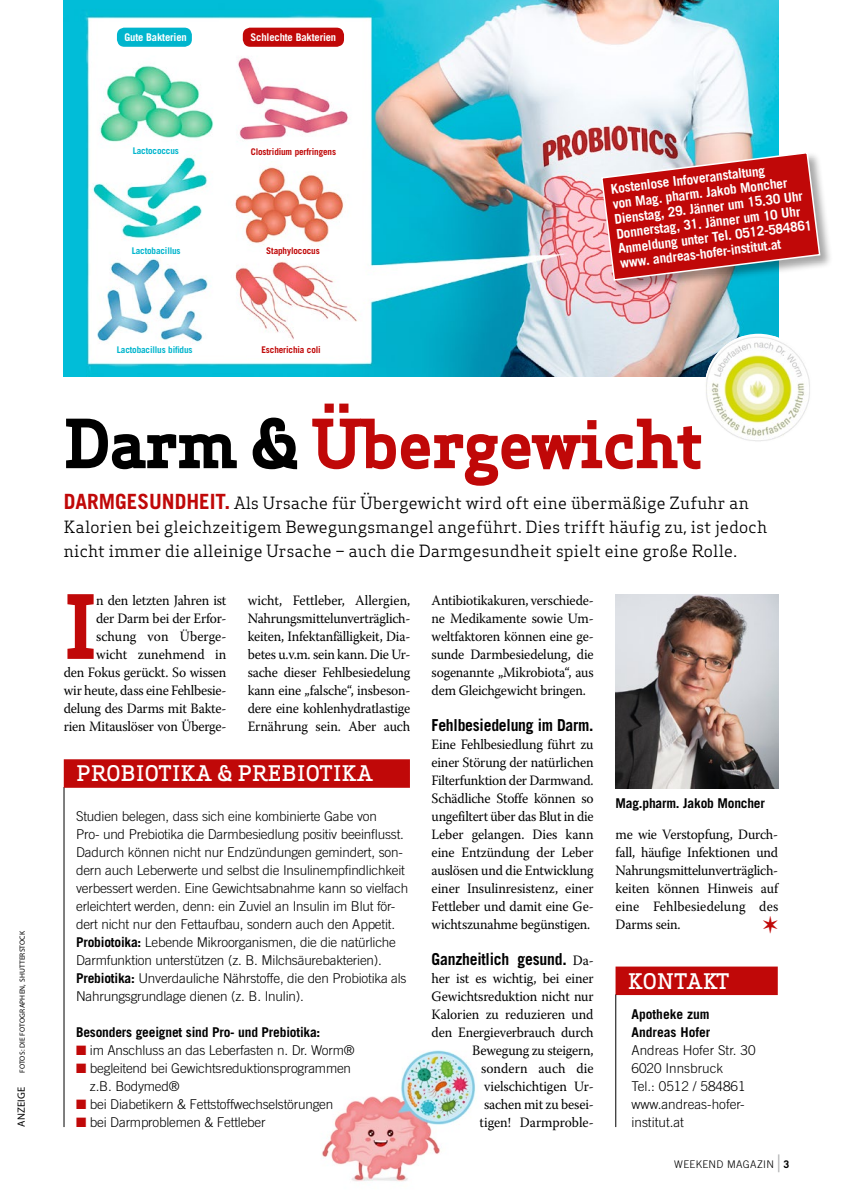
<style>
.page{position:relative;width:842px;height:1191px;background:#fff}
.page>*{position:absolute;margin:0;border:0;box-sizing:border-box;transform-origin:0 0}
.t1{font:700 86.25px "Apex Serif";color:#c00808;scale:.95 1}
.t2{font:700 66px "Apex Serif";letter-spacing:-.015em;color:#c00808}
.t3{font:700 24px "Trade Gothic LT Std";color:#b1b2b3;scale:.4 1}
.t4{font:500 21px "Apex Serif";letter-spacing:.02em;color:#fff}
.t5{font:16.5px/24px "Apex Serif";letter-spacing:.015em;color:#000}
.t6{font:700 16.5px "Trade Gothic LT Std";letter-spacing:-.015em;color:#000;scale:.95 1}
.t7{font:14.25px/18px "Warnock Pro";letter-spacing:-.015em;color:#000;text-align:justify;scale:.95 1}
.t8{font:300 13.5px/18px "Trade Gothic LT Std";letter-spacing:-.015em;color:#000}
.t9{font:700 13.5px/15px "Trade Gothic LT Std";color:#fff}
.t10{font:700 13.5px/18px "Trade Gothic LT Std";letter-spacing:-.015em;color:#000}
.t11{font:700 10.65px "Trade Gothic LT Std";letter-spacing:-.015em;color:#fff}
.t12{font:300 10.5px "Trade Gothic LT Std";letter-spacing:.03em;color:#000}
.t13{font:10.5px "Myriad Pro";letter-spacing:.02em;color:#000}
.t14{font:700 10.5px "Trade Gothic LT Std";color:#000}
.t15{font:700 9.15px "Trade Gothic LT Std";letter-spacing:-.015em;color:#c00808}
.t16{font:700 9.15px "Trade Gothic LT Std";letter-spacing:-.015em;color:#00b5cd}
.t17{font:7.5px "Myriad Pro";letter-spacing:.02em;color:#000}
.s1{color:#000}
.s2{font-family:"Trade Gothic LT Std";font-weight:700;font-size:21px;color:#c00808}
.s3{font-weight:700}
.s4{color:#c00808}
.s5{font-family:"Warnock Pro";font-weight:400;font-size:14.25px}
</style>
<div class="page">
<img style="left:322px;top:1050px;width:154px;height:132px">
<div style="left:615px;top:966px;width:163px;height:29px;background:#c00808"></div>
<hr style="left:615px;top:994px;width:1px;height:133px;background:#000">
<hr style="left:64px;top:787px;width:1px;height:340px;background:#000">
<div style="left:64px;top:759px;width:346px;height:28px;background:#c00808"></div>
<img style="left:615px;top:594px;width:163px;height:194px">
<img style="left:64px;top:0;width:714px;height:377px">
<div style="left:600px;top:151px;width:233px;height:143px;background:#000;opacity:.35"></div>
<svg style="left:600px;top:151px;width:221px;height:130px;background:#c03d3e"></svg>
<div style="left:117px;top:28px;width:75px;height:19px;background:#00b5cd;border-radius:7px"></div>
<div style="left:243px;top:28px;width:101px;height:19px;background:#c00808;border-radius:7px"></div>
<img style="left:705px;top:336px;width:105px;height:105px">
<p class="t11" style="left:124px;top:31px;width:64px">Gute Bakterien</p>
<p class="t11" style="left:251px;top:31px;width:87px">Schlechte Bakterien</p>
<p class="t17" style="left:18px;top:1073px;width:144px;rotate:-90deg">Fotos: Die Fotographen, Shutterstock</p>
<p class="t13" style="left:16px;top:1127px;width:42px;rotate:-90deg">Anzeige</p>
<p class="t16" style="left:133px;top:145px;width:48px">Lactococcus</p>
<p class="t16" style="left:132px;top:245px;width:50px">Lactobacillus</p>
<p class="t15" style="left:251px;top:146px;width:87px">Clostridium perfringens</p>
<p class="t15" style="left:266px;top:245px;width:55px">Staphylococus</p>
<p class="t16" style="left:117px;top:344px;width:77px">Lactobacillus bifidus</p>
<p class="t15" style="left:261px;top:344px;width:61px">Escherichia coli</p>
<p class="t9" style="left:610px;top:181px;width:197px;rotate:-7deg">Kostenlose Infoveranstaltung<br>von Mag. pharm. Jakob Moncher<br>Dienstag, 29. Jännerum 15.30 Uhr<br>Donnerstag, 31. Jännerum 10 Uhr<br>Anmeldung unterTel. 0512-584861 www. andreas-hofer-institut.at</p>
<h2 class="t2" style="left:64px;top:401px;width:641px"><span class="s1">Darm &amp;</span> Übergewicht</h2>
<p class="t5" style="left:64px;top:491px;width:705px"><span class="s2">Darmgesundheit.</span> Als Ursache für Übergewicht wird oft eine übermäßige Zufuhr an<br>Kalorien bei gleichzeitigem Bewegungsmangel angeführt. Dies trifft häufig zu, ist jedoch nicht immer die alleinige Ursache – auch die Darmgesundheit spielt eine große Rolle.</p>
<h1 class="t1" style="left:64px;top:571px;width:37px">I</h1>
<p class="t7" style="left:64px;top:591px;width:173px;text-align:right">n den letzten Jahren ist<br>der Darm bei der Erfor&shy;schung von Überge&shy;wicht zunehmend in<br>den Fokus gerückt. So wissen wir heute, dass eine Fehlbesie&shy;delung des Darms mit Bakte&shy;rien Mitauslöser von Überge-</p>
<p class="t7" style="left:248px;top:591px;width:173px">wicht, Fettleber, Allergien, Nahrungsmittelunverträglich&shy;keiten, Infektanfälligkeit, Dia&shy;betes u.v.m. sein kann. Die Ur&shy;sache dieser Fehlbesiedelung kann eine „falsche“, insbeson&shy;dere eine kohlenhydratlastige Ernährung sein. Aber auch</p>
<h3 class="t4" style="left:77px;top:760px;width:298px">PROBIOTIKA &amp; PREBIOTIKA</h3>
<p class="t8" style="left:76px;top:807px;width:334px">Studien belegen, dass sich eine kombinierte Gabe von<br>Pro- und Prebiotika die Darmbesiedlung positiv beeinflusst.<br>Dadurch können nicht nur Endzündungen gemindert, son&shy;dern auch Leberwerte und selbst die Insulinempfindlichkeit verbessert werden. Eine Gewichtsabnahme kann so vielfach erleichtert werden, denn: ein Zuviel an Insulin im Blut för&shy;dert nicht nur den Fettaufbau, sondern auch den Appetit.<br><span class="s3">Probiotoika:</span> Lebende Mikroorganismen, die die natürliche Darmfunktion unterstützen (z. B. Milchsäurebakterien).<br><span class="s3">Prebiotika:</span> Unverdauliche Nährstoffe, die den Probiotika als Nahrungsgrundlage dienen (z. B. Inulin).</p>
<p class="t10" style="left:76px;top:1023px;width:246px">Besonders geeignet sind Pro- und Prebiotika:</p>
<p class="t8" style="left:76px;top:1041px;width:280px"><span class="s4">■</span> im Anschluss an das Leberfasten n. Dr. Worm®</p>
<p class="t8" style="left:90px;top:1059px;width:263px;text-indent:-14px"><span class="s4">■</span> begleitend bei Gewichtsreduktionsprogrammen z.B. Bodymed®</p>
<p class="t8" style="left:76px;top:1095px;width:259px"><span class="s4">■</span> bei Diabetikern &amp; Fettstoffwechselstörungen</p>
<p class="t8" style="left:76px;top:1113px;width:191px"><span class="s4">■</span> bei Darmproblemen &amp; Fettleber</p>
<p class="t7" style="left:432px;top:591px;width:172px">Antibiotikakuren, verschiede&shy;ne Medikamente sowie Um&shy;weltfaktoren können eine ge&shy;sunde Darmbesiedelung, die sogenannte „Mikrobiota“, aus dem Gleichgewicht bringen.</p>
<p class="t6" style="left:432px;top:715px;width:172px">Fehlbesiedelung im Darm.</p>
<p class="t7" style="left:432px;top:735px;width:172px">Eine Fehlbesiedlung führt zu einer Störung der natürlichen Filterfunktion der Darmwand.<br>Schädliche Stoffe können so ungefiltert über das Blut in die Leber gelangen. Dies kann eine Entzündung der Leber auslösen und die Entwicklung einer Insulinresistenz, einer Fettleber und damit eine Ge&shy;wichtszunahme begünstigen.</p>
<p class="t6" style="left:432px;top:949px;width:172px">Ganzheitlich gesund. <span class="s5">Da-</span></p>
<p class="t7" style="left:432px;top:969px;width:172px;text-align:right">her ist es wichtig, bei einer<br>Gewichtsreduktion nicht nur<br>Kalorien zu reduzieren und den Energieverbrauch durch<br>Bewegung zu steigern, sondern auch die vielschichtigen Ur-<br>sachen mit zu besei-<br>tigen! Darmproble-</p>
<p class="t10" style="left:615px;top:793px;width:151px">Mag.pharm. Jakob Moncher</p>
<p class="t7" style="left:615px;top:825px;width:173px">me wie Verstopfung, Durch&shy;fall, häufige Infektionen und Nahrungsmittelunverträglich&shy;keiten können Hinweis auf eine Fehlbesiedelung des Darms sein.</p>
<h3 class="t4" style="left:628px;top:967px;width:103px">KONTAKT</h3>
<p class="t10" style="left:631px;top:1005px;width:80px">Apotheke zum<br>Andreas Hofer</p>
<p class="t8" style="left:631px;top:1041px;width:126px">Andreas Hofer Str. 30<br>6020 Innsbruck<br>Tel.: 0512 / 584861 www.andreas-hofer&shy;institut.at</p>
<p class="t12" style="left:674px;top:1157px;width:36px">Weekend</p>
<p class="t12" style="left:727px;top:1157px;width:17px">Magazin</p>
<h3 class="t3" style="left:778px;top:1148px;width:7px">|</h3>
<p class="t14" style="left:783px;top:1157px;width:7px">3</p>
</div>
